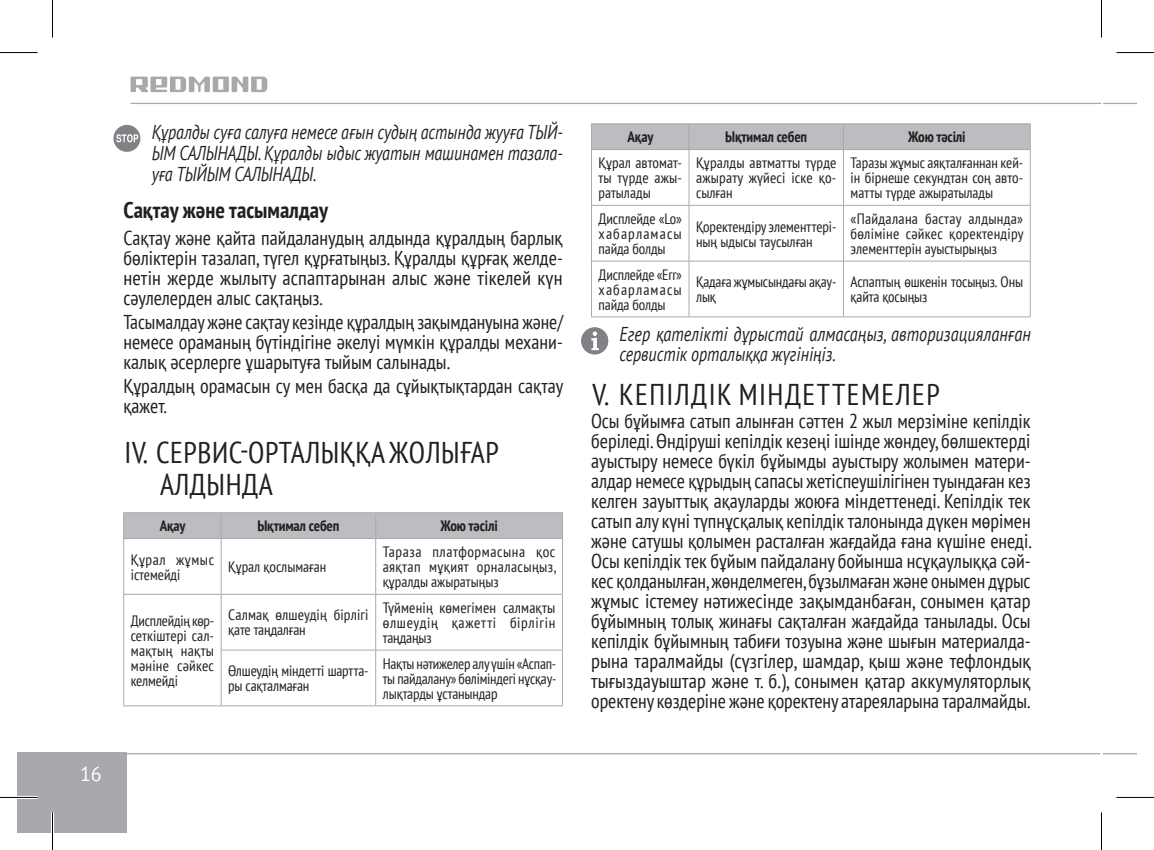
<style>
.page{position:relative;width:1154px;height:850px;background:#fff}
.page>*{position:absolute;margin:0;border:0;box-sizing:border-box;transform-origin:0 0}
.t1{font:condensed 30px/32.5px "PT Sans";letter-spacing:.02em;color:#231f20}
.t2{font:condensed 30px "PT Sans";letter-spacing:.05em;color:#231f20}
.t3{font:700 condensed 22.5px "PT Sans";color:#231f20}
.t4{font:condensed 20px/20px "PT Sans";color:#231f20;text-align:justify}
.t5{font:italic 20px/21.2px "PT Sans";color:#231f20;text-align:justify;scale:.8 1}
.t6{font:italic 20px/20px "PT Sans";color:#231f20;scale:.81 1}
.t7{font:20px "PT Sans";color:#fff}
.t8{font:condensed 15px/15px "PT Sans";color:#231f20;text-align:justify}
.t9{font:700 condensed 15px "PT Sans";letter-spacing:-.01em;color:#231f20}
.t10{font:condensed 15px/15px "PT Sans";letter-spacing:.02em;color:#231f20}
</style>
<div class="page">
<div style="left:17px;top:752px;width:110px;height:80px;background:#a8a9ad"></div>
<svg style="left:130px;top:77px;width:137px;height:15px"></svg>
<hr style="left:130px;top:103px;width:971px;height:1px;background:#a8a9ad">
<hr style="left:102px;top:752px;width:998px;height:2px;background:#a8a9ad">
<hr style="left:1103px;top:752px;width:34px;height:2px;background:#a8a9ad">
<hr style="left:1103px;top:103px;width:34px;height:1px;background:#a8a9ad">
<div style="left:123px;top:512px;width:440px;height:26px;background:#bcbdc0"></div>
<hr style="left:123px;top:538px;width:98px;height:1px;background:#a8a9ad">
<hr style="left:123px;top:538px;width:1px;height:55px;background:#a8a9ad">
<hr style="left:221px;top:538px;width:155px;height:1px;background:#a8a9ad">
<hr style="left:221px;top:538px;width:1px;height:55px;background:#a8a9ad">
<hr style="left:376px;top:538px;width:187px;height:1px;background:#a8a9ad">
<hr style="left:375px;top:538px;width:1px;height:55px;background:#a8a9ad">
<hr style="left:562px;top:538px;width:1px;height:55px;background:#a8a9ad">
<hr style="left:123px;top:593px;width:98px;height:1px;background:#a8a9ad">
<hr style="left:123px;top:594px;width:1px;height:55px;background:#a8a9ad">
<hr style="left:221px;top:593px;width:155px;height:1px;background:#a8a9ad">
<hr style="left:221px;top:594px;width:1px;height:55px;background:#a8a9ad">
<hr style="left:376px;top:593px;width:187px;height:1px;background:#a8a9ad">
<hr style="left:375px;top:594px;width:1px;height:55px;background:#a8a9ad">
<hr style="left:562px;top:594px;width:1px;height:55px;background:#a8a9ad">
<hr style="left:123px;top:649px;width:1px;height:56px;background:#a8a9ad">
<hr style="left:221px;top:649px;width:155px;height:1px;background:#a8a9ad">
<hr style="left:221px;top:650px;width:1px;height:55px;background:#a8a9ad">
<hr style="left:376px;top:649px;width:187px;height:1px;background:#a8a9ad">
<hr style="left:375px;top:650px;width:1px;height:55px;background:#a8a9ad">
<hr style="left:562px;top:650px;width:1px;height:55px;background:#a8a9ad">
<hr style="left:123px;top:705px;width:98px;height:1px;background:#a8a9ad">
<hr style="left:221px;top:705px;width:155px;height:1px;background:#a8a9ad">
<hr style="left:376px;top:705px;width:187px;height:1px;background:#a8a9ad">
<svg style="left:113px;top:125px;width:27px;height:27px"></svg>
<hr style="left:591px;top:123px;width:98px;height:1px;background:#a8a9ad">
<hr style="left:689px;top:123px;width:154px;height:1px;background:#a8a9ad">
<hr style="left:843px;top:123px;width:187px;height:1px;background:#a8a9ad">
<div style="left:591px;top:124px;width:440px;height:25px;background:#bcbdc0"></div>
<hr style="left:591px;top:149px;width:98px;height:1px;background:#a8a9ad">
<hr style="left:591px;top:150px;width:1px;height:55px;background:#a8a9ad">
<hr style="left:689px;top:149px;width:154px;height:1px;background:#a8a9ad">
<hr style="left:688px;top:150px;width:1px;height:55px;background:#a8a9ad">
<hr style="left:843px;top:149px;width:187px;height:1px;background:#a8a9ad">
<hr style="left:843px;top:150px;width:1px;height:55px;background:#a8a9ad">
<hr style="left:1030px;top:150px;width:1px;height:55px;background:#a8a9ad">
<hr style="left:591px;top:205px;width:98px;height:1px;background:#a8a9ad">
<hr style="left:591px;top:205px;width:1px;height:56px;background:#a8a9ad">
<hr style="left:689px;top:205px;width:154px;height:1px;background:#a8a9ad">
<hr style="left:688px;top:205px;width:1px;height:56px;background:#a8a9ad">
<hr style="left:843px;top:205px;width:187px;height:1px;background:#a8a9ad">
<hr style="left:843px;top:205px;width:1px;height:56px;background:#a8a9ad">
<hr style="left:1030px;top:205px;width:1px;height:56px;background:#a8a9ad">
<hr style="left:591px;top:260px;width:98px;height:1px;background:#a8a9ad">
<hr style="left:591px;top:261px;width:1px;height:55px;background:#a8a9ad">
<hr style="left:689px;top:260px;width:154px;height:1px;background:#a8a9ad">
<hr style="left:688px;top:261px;width:1px;height:55px;background:#a8a9ad">
<hr style="left:843px;top:260px;width:187px;height:1px;background:#a8a9ad">
<hr style="left:843px;top:261px;width:1px;height:55px;background:#a8a9ad">
<hr style="left:1030px;top:261px;width:1px;height:55px;background:#a8a9ad">
<hr style="left:591px;top:316px;width:98px;height:1px;background:#a8a9ad">
<hr style="left:689px;top:316px;width:154px;height:1px;background:#a8a9ad">
<hr style="left:843px;top:316px;width:187px;height:1px;background:#a8a9ad">
<svg style="left:581px;top:327px;width:27px;height:27px"></svg>
<hr style="left:0;top:795px;width:38px;height:3px;background:#fff">
<hr style="left:51px;top:812px;width:3px;height:37px;background:#fff">
<hr style="left:0;top:52px;width:38px;height:1px;background:#000">
<hr style="left:1116px;top:52px;width:38px;height:1px;background:#000">
<hr style="left:0;top:796px;width:38px;height:1px;background:#000">
<hr style="left:1116px;top:796px;width:38px;height:1px;background:#000">
<hr style="left:52px;top:0;width:1px;height:38px;background:#000">
<hr style="left:52px;top:812px;width:1px;height:37px;background:#000">
<hr style="left:1101px;top:0;width:1px;height:38px;background:#000">
<hr style="left:1101px;top:812px;width:1px;height:37px;background:#000">
<p class="t5" style="left:152px;top:121px;width:515px">Құралды суға салуға немесе ағын судың астында жууға ТЫЙ-ЫМ САЛЫНАДЫ. Құралды ыдыс жуатын машинамен тазала&shy;уға ТЫЙЫМ САЛЫНАДЫ.</p>
<p class="t3" style="left:123px;top:195px;width:206px">Сақтау және тасымалдау</p>
<p class="t4" style="left:123px;top:228px;width:441px">Сақтау және қайта пайдаланудың алдында құралдың барлық бөліктерін тазалап, түгел құрғатыңыз. Құралды құрғақ желде&shy;нетін жерде жылыту аспаптарынан алыс және тікелей күн сәулелерден алыс сақтаңыз.</p>
<p class="t4" style="left:123px;top:311px;width:441px">Тасымалдау және сақтау кезінде құралдың зақымдануына және/ немесе ораманың бүтіндігіне әкелуі мүмкін құралды механи&shy;калық әсерлерге ұшарытуға тыйым салынады.</p>
<p class="t4" style="left:123px;top:375px;width:441px">Құралдың орамасын су мен басқа да сұйықтықтардан сақтау қажет.</p>
<h1 class="t1" style="left:160px;top:435px;width:340px;text-indent:-35px">IV. СЕРВИС-ОРТАЛЫҚҚА ЖОЛЫҒАР<br>АЛДЫНДА</h1>
<p class="t9" style="left:160px;top:516px;width:27px">Ақау</p>
<p class="t9" style="left:257px;top:516px;width:84px">Ықтимал себеп</p>
<p class="t9" style="left:440px;top:516px;width:59px">Жою тәсілі</p>
<p class="t10" style="left:131px;top:551px;width:85px">Құрал жұмыс істемейді</p>
<p class="t8" style="left:228px;top:558px;width:100px">Құрал қослымаған</p>
<p class="t8" style="left:383px;top:543px;width:175px">Тараза платформасына қос аяқтап мұқият орналасыңыз, құралды ажыратыңыз</p>
<p class="t8" style="left:131px;top:612px;width:85px">Дисплейдің көр&shy;сеткіштері сал&shy;мақтың нақты мәніне сәйкес келмейді</p>
<p class="t8" style="left:228px;top:607px;width:142px">Салмақ өлшеудің бірлігі қате таңдалған</p>
<p class="t8" style="left:383px;top:599px;width:174px">Түйменің көмегімен салмақты өлшеудің қажетті бірлігін таңдаңыз</p>
<p class="t8" style="left:228px;top:662px;width:142px">Өлшеудің міндетті шартта&shy;ры сақталмаған</p>
<p class="t8" style="left:383px;top:655px;width:175px">Нақты нәтижелер алу үшін «Аспап&shy;ты пайдалану» бөліміндегі нұсқау&shy;лықтарды ұстанындар</p>
<p class="t7" style="left:80px;top:760px;width:23px">16</p>
<p class="t9" style="left:627px;top:127px;width:27px">Ақау</p>
<p class="t9" style="left:725px;top:127px;width:84px">Ықтимал себеп</p>
<p class="t9" style="left:908px;top:127px;width:59px">Жою тәсілі</p>
<p class="t8" style="left:598px;top:155px;width:85px">Құрал автомат&shy;ты түрде ажы&shy;ратылады</p>
<p class="t8" style="left:696px;top:155px;width:142px">Құралды автматты түрде ажырату жүйесі іске қо&shy;сылған</p>
<p class="t8" style="left:850px;top:155px;width:174px">Таразы жұмыс аяқталғаннан кей&shy;ін бірнеше секундтан соң авто&shy;матты түрде ажыратылады</p>
<p class="t8" style="left:598px;top:211px;width:85px">Дисплейде «Lo» хабарламасы пайда болды</p>
<p class="t8" style="left:696px;top:218px;width:142px">Қоректендіру элементтері&shy;ның ыдысы таусылған</p>
<p class="t8" style="left:850px;top:211px;width:175px">«Пайдалана бастау алдында» бөліміне сәйкес қоректендіру элементтерін ауыстырыңыз</p>
<p class="t8" style="left:598px;top:266px;width:85px">Дисплейде «Err» хабарламасы пайда болды</p>
<p class="t8" style="left:696px;top:274px;width:142px">Қадаға жұмысындағы ақау&shy;лық</p>
<p class="t8" style="left:850px;top:274px;width:174px">Аспаптың өшкенін тосыңыз. Оны қайта қосыңыз</p>
<p class="t6" style="left:619px;top:324px;width:509px">Егер қателікті дұрыстай алмасаңыз, авторизацияланған сервистік орталыққа жүгініңіз.</p>
<h1 class="t2" style="left:592px;top:374px;width:349px">V. КЕПІЛДІК МІНДЕТТЕМЕЛЕР</h1>
<p class="t4" style="left:591px;top:410px;width:442px">Осы бұйымға сатып алынған сәттен 2 жыл мерзіміне кепілдік беріледі. Өндіруші кепілдік кезеңі ішінде жөндеу, бөлшектерді ауыстыру немесе бүкіл бұйымды ауыстыру жолымен матери&shy;алдар немесе құрыдың сапасы жетіспеушілігінен туындаған кез келген зауыттық ақауларды жоюға міндеттенеді. Кепілдік тек сатып алу күні түпнұсқалық кепілдік талонында дүкен мөрімен және сатушы қолымен расталған жағдайда ғана күшіне енеді.<br>Осы кепілдік тек бұйым пайдалану бойынша нсұқаулыққа сәй&shy;кес қолданылған, жөнделмеген, бұзылмаған және онымен дұрыс жұмыс істемеу нәтижесінде зақымданбаған, сонымен қатар бұйымның толық жинағы сақталған жағдайда танылады. Осы кепілдік бұйымның табиғи тозуына және шығын материалда&shy;рына таралмайды (сүзгілер, шамдар, қыш және тефлондық тығыздауыштар және т. б.), сонымен қатар аккумуляторлық оректену көздеріне және қоректену атареяларына таралмайды.</p>
</div>
